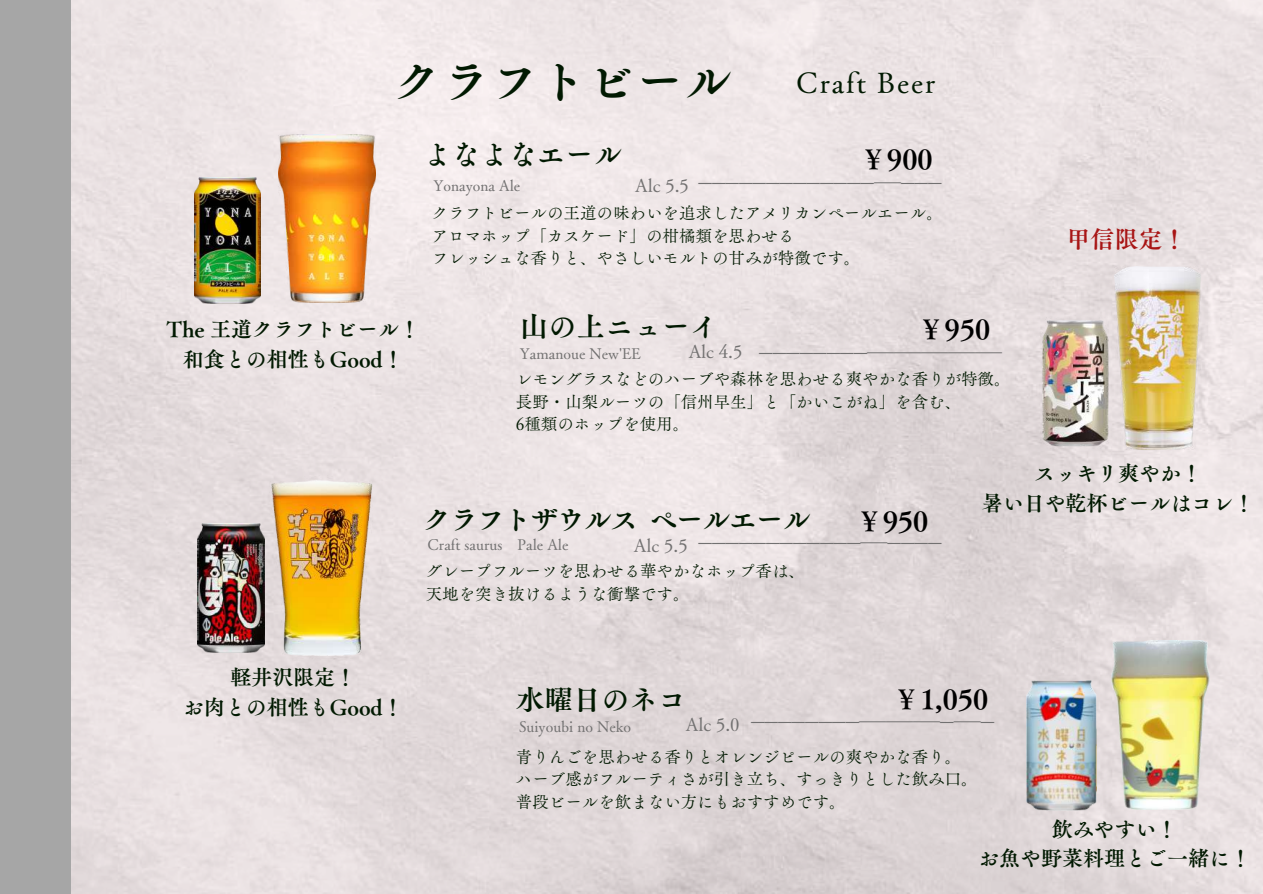
<style>
.page{position:relative;width:1263px;height:894px;background:#fff}
.page>*{position:absolute;margin:0;border:0;box-sizing:border-box;transform-origin:0 0}
.t1{font:48px "Canva Tsuku A Old Min Pr 6 N B";letter-spacing:.01em;color:#011901}
.t2{font:28.5px "Canva Tsuku A Old Min Pr 6 N B";color:#011901}
.t3{font:28.5px "Canva Tsuku A Old Min Pr 6 N B";letter-spacing:-.06em;color:#011901}
.t4{font:28.5px "Canva Tsuku A Old Min Pr 6 N R";letter-spacing:.06em;color:#011901}
.t5{font:27px "S Motoya Gyosyo Std W3";color:#727171}
.t6{font:27px "Canva Tsuku A Old Min Pr 6 N B";color:#000}
.t7{font:24px "Canva Tsuku A Old Min Pr 6 N B";color:#a81515}
.t8{font:21px/29.2px "Canva Tsuku A Old Min Pr 6 N B";color:#011901;text-align:center}
.t9{font:18px "Canva Tsuku A Old Min Pr 6 N R";color:#727171}
.t10{font:16.5px/22.5px "Canva Tsuku A Old Min Pr 6 N R";color:#011901}
.t11{font:15px "Canva Tsuku A Old Min Pr 6 N R";color:#727171}
</style>
<div class="page">
<div style="left:0;top:0;width:1263px;height:893px;background:linear-gradient(to bottom,#efe6e7,#dfd7d8)"></div>
<div style="left:0;top:0;width:71px;height:893px;background:#a6a6a6"></div>
<img style="left:212px;top:459px;width:219px;height:219px">
<img style="left:197px;top:523px;width:68px;height:129px">
<img style="left:279px;top:134px;width:97px;height:169px">
<img style="left:195px;top:178px;width:66px;height:126px">
<img style="left:976px;top:317px;width:139px;height:131px">
<img style="left:1115px;top:266px;width:85px;height:183px">
<img style="left:1111px;top:640px;width:98px;height:169px">
<img style="left:1027px;top:680px;width:69px;height:130px">
<h1 class="t1" style="left:394px;top:57px;width:340px">クラフトビール</h1>
<h2 class="t4" style="left:796px;top:68px;width:141px">Craft Beer</h2>
<h2 class="t2" style="left:423px;top:140px;width:200px">よなよなエール</h2>
<h3 class="t6" style="left:860px;top:146px;width:74px">￥900</h3>
<p class="t11" style="left:433px;top:178px;width:88px">Yonayona Ale</p>
<p class="t9" style="left:635px;top:176px;width:55px">Alc 5.5</p>
<p class="t10" style="left:432px;top:202px;width:513px">クラフトビールの王道の味わいを追求したアメリカンペールエール。アロマホップ「カスケード」の柑橘類を思わせる<br>フレッシュな香りと、やさしいモルトの甘みが特徴です。</p>
<h3 class="t5" style="left:698px;top:156px;width:244px">_____________＿___</h3>
<p class="t8" style="left:166px;top:314px;width:255px">The 王道クラフトビール！和食との相性もGood！</p>
<h2 class="t2" style="left:520px;top:311px;width:200px">山の上ニューイ</h2>
<p class="t11" style="left:520px;top:346px;width:123px">Yamanoue New'EE</p>
<p class="t9" style="left:689px;top:342px;width:55px">Alc 4.5</p>
<h3 class="t6" style="left:918px;top:314px;width:74px">￥950</h3>
<h3 class="t5" style="left:759px;top:326px;width:244px">________＿＿＿＿＿</h3>
<h3 class="t7" style="left:1067px;top:227px;width:121px">甲信限定！</h3>
<p class="t10" style="left:516px;top:367px;width:496px">レモングラスなどのハーブや森林を思わせる爽やかな香りが特徴。長野・山梨ルーツの「信州早生」と「かいこがね」を含む、<br>6種類のホップを使用。</p>
<p class="t8" style="left:982px;top:458px;width:274px">スッキリ爽やか！<br>暑い日や乾杯ビールはコレ！</p>
<h2 class="t3" style="left:423px;top:505px;width:389px">クラフトザウルスペールエール</h2>
<p class="t11" style="left:427px;top:537px;width:143px">Craft saurus Pale Ale</p>
<p class="t9" style="left:634px;top:535px;width:55px">Alc 5.5</p>
<h3 class="t6" style="left:856px;top:507px;width:74px">￥950</h3>
<h3 class="t5" style="left:698px;top:515px;width:244px">____________＿____</h3>
<p class="t8" style="left:183px;top:662px;width:222px">軽井沢限定！<br>お肉との相性もGood！</p>
<p class="t10" style="left:426px;top:559px;width:381px">グレープフルーツを思わせる華やかなホップ香は、天地を突き抜けるような衝撃です。</p>
<h2 class="t2" style="left:516px;top:684px;width:172px">水曜日のネコ</h2>
<p class="t11" style="left:519px;top:718px;width:114px">Suiyoubi no Neko</p>
<p class="t9" style="left:686px;top:715px;width:55px">Alc 5.0</p>
<h3 class="t6" style="left:893px;top:685px;width:97px">￥1,050</h3>
<h3 class="t5" style="left:751px;top:694px;width:244px">________＿＿＿_＿_</h3>
<p class="t10" style="left:516px;top:744px;width:463px">青りんごを思わせる香りとオレンジピールの爽やかな香り。ハーブ感がフルーティさが引き立ち、すっきりとした飲み口。普段ビールを飲まない方にもおすすめです。</p>
<p class="t8" style="left:978px;top:814px;width:274px">飲みやすい！<br>お魚や野菜料理とご一緒に！</p>
</div>
